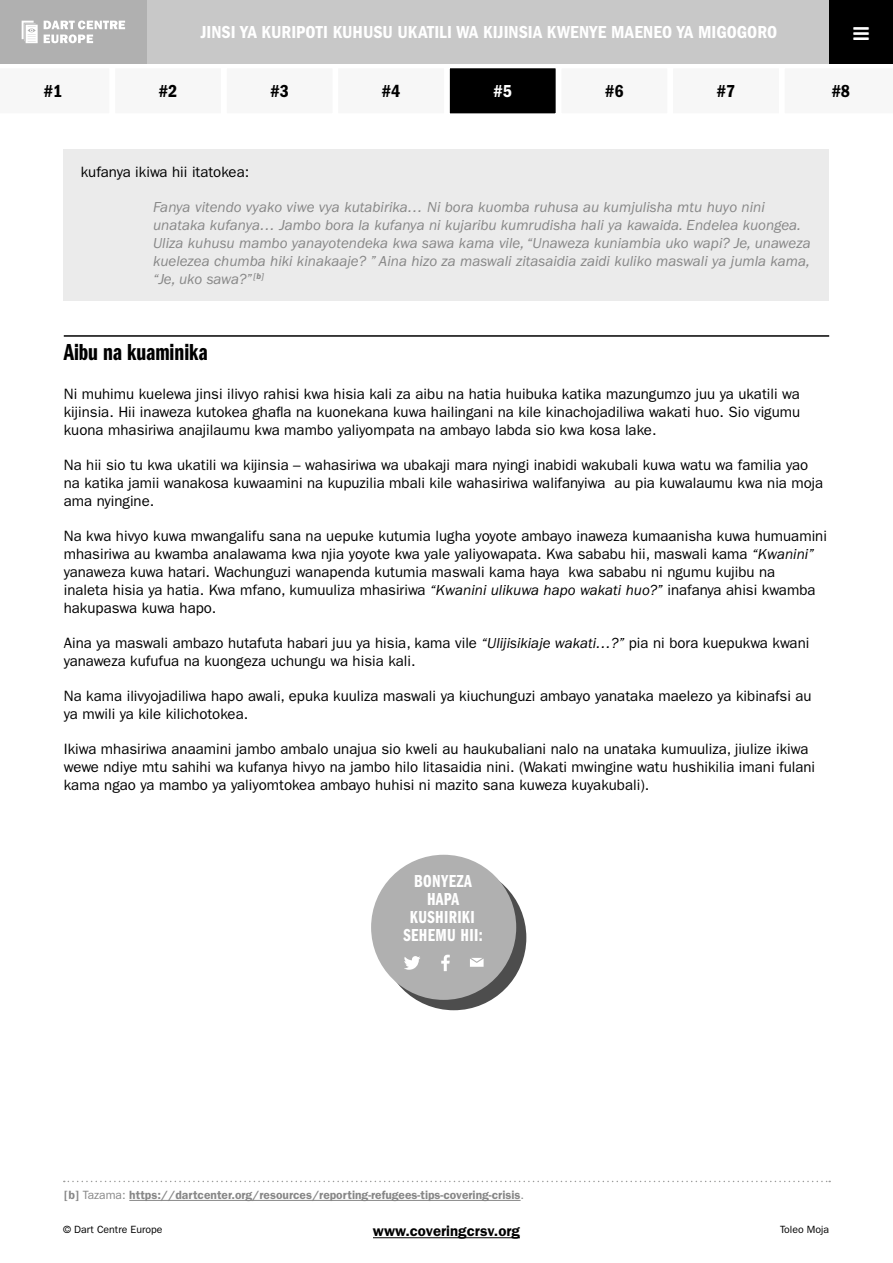
<style>
.page{position:relative;width:893px;height:1263px;background:#fff}
.page>*{position:absolute;margin:0;border:0;box-sizing:border-box;transform-origin:0 0}
.t1{font:24px "ITC Franklin Gothic Std Dm Cp";color:#000}
.t2{font:18px "ITC Franklin Gothic Std Dm Cd";color:#fff}
.t3{font:18px/18px "ITC Franklin Gothic Std Dm Cp";letter-spacing:.02em;color:#fff;text-align:center}
.t4{font:18px "ITC Franklin Gothic Std Dm Cd";color:#000}
.t5{font:15px/18px "ITC Franklin Gothic Std";color:#000}
.t6{font:italic 15px/18px "ITC Franklin Gothic Std";color:#878787}
.t7{font:600 15px "ITC Franklin Gothic Std";color:#000}
.t8{font:600 12px "ITC Franklin Gothic Std";color:#878787}
.t9{font:10.5px "ITC Franklin Gothic Std";color:#000}
.s1{font-style:italic}
.s2{font-weight:400}
</style>
<div class="page">
<hr style="left:64px;top:335px;width:765px;height:2px;background:#000">
<div style="left:336px;top:66px;width:110px;height:50px;background:#f7f7f7"></div>
<div style="left:671px;top:66px;width:110px;height:50px;background:#f7f7f7"></div>
<div style="left:113px;top:66px;width:110px;height:50px;background:#f7f7f7"></div>
<div style="left:448px;top:66px;width:110px;height:50px;background:#000"></div>
<div style="left:445px;top:64px;width:115px;height:54px;border:4px solid #fff"></div>
<div style="left:224px;top:66px;width:111px;height:50px;background:#f7f7f7"></div>
<div style="left:559px;top:66px;width:110px;height:50px;background:#f7f7f7"></div>
<div style="left:381px;top:865px;width:145px;height:145px;background:#4d4d4d;border-radius:50%"></div>
<div style="left:371px;top:855px;width:145px;height:145px;background:#b0b0b0;border-radius:50%"></div>
<svg style="left:404px;top:956px;width:16px;height:14px"></svg>
<svg style="left:441px;top:955px;width:9px;height:16px"></svg>
<svg style="left:470px;top:958px;width:14px;height:9px"></svg>
<div style="left:64px;top:150px;width:765px;height:151px;background:#ebebeb"></div>
<hr style="left:129px;top:1200px;width:392px;height:1px;background:#878787">
<svg style="left:64px;top:1181px;width:766px;height:1px"></svg>
<hr style="left:373px;top:1237px;width:147px;height:1px;background:#000">
<div style="left:0;top:0;width:893px;height:64px;background:#c8c8c8"></div>
<div style="left:0;top:0;width:147px;height:64px;background:#b0b0b0"></div>
<svg style="left:44px;top:21px;width:81px;height:22px"></svg>
<svg style="left:22px;top:21px;width:16px;height:22px"></svg>
<div style="left:829px;top:0;width:64px;height:64px;background:#000"></div>
<p class="t2" style="left:201px;top:22px;width:578px">JINSI YA KURIPOTI KUHUSU UKATILI WA KIJINSIA KWENYE MAENEO YA MIGOGORO</p>
<p class="t4" style="left:44px;top:81px;width:20px">#1</p>
<p class="t4" style="left:159px;top:81px;width:20px">#2</p>
<p class="t4" style="left:270px;top:81px;width:20px">#3</p>
<p class="t4" style="left:382px;top:81px;width:20px">#4</p>
<p class="t2" style="left:494px;top:81px;width:20px">#5</p>
<p class="t4" style="left:605px;top:81px;width:20px">#6</p>
<p class="t4" style="left:717px;top:81px;width:20px">#7</p>
<p class="t4" style="left:832px;top:81px;width:20px">#8</p>
<p class="t5" style="left:81px;top:163px;width:170px">kufanya ikiwa hii itatokea:</p>
<p class="t6" style="left:153px;top:198px;width:659px">Fanya vitendo vyako viwe vya kutabirika… Ni bora kuomba ruhusa au kumjulisha mtu huyo nini unataka kufanya… Jambo bora la kufanya ni kujaribu kumrudisha hali ya kawaida. Endelea kuongea.<br>Uliza kuhusu mambo yanayotendeka kwa sawa kama vile, “Unaweza kuniambia uko wapi? Je, unaweza kuelezea chumba hiki kinakaaje? ” Aina hizo za maswali zitasaidia zaidi kuliko maswali ya jumla kama, “Je, uko sawa?” <sup>[b]</sup></p>
<h1 class="t1" style="left:64px;top:339px;width:145px">Aibu na kuaminika</h1>
<p class="t5" style="left:64px;top:385px;width:738px;text-align:justify">Ni muhimu kuelewa jinsi ilivyo rahisi kwa hisia kali za aibu na hatia huibuka katika mazungumzo juu ya ukatili wa kijinsia. Hii inaweza kutokea ghafla na kuonekana kuwa hailingani na kile kinachojadiliwa wakati huo. Sio vigumu kuona mhasiriwa anajilaumu kwa mambo yaliyompata na ambayo labda sio kwa kosa lake.</p>
<p class="t5" style="left:64px;top:456px;width:761px">Na hii sio tu kwa ukatili wa kijinsia – wahasiriwa wa ubakaji mara nyingi inabidi wakubali kuwa watu wa familia yao na katika jamii wanakosa kuwaamini na kupuzilia mbali kile wahasiriwa walifanyiwa au pia kuwalaumu kwa nia moja ama nyingine.</p>
<p class="t5" style="left:64px;top:527px;width:765px">Na kwa hivyo kuwa mwangalifu sana na uepuke kutumia lugha yoyote ambayo inaweza kumaanisha kuwa humuamini mhasiriwa au kwamba analawama kwa njia yoyote kwa yale yaliyowapata. Kwa sababu hii, maswali kama <span class="s1">“Kwanini” </span>yanaweza kuwa hatari. Wachunguzi wanapenda kutumia maswali kama haya kwa sababu ni ngumu kujibu na<br>inaleta hisia ya hatia. Kwa mfano, kumuuliza mhasiriwa <span class="s1">“Kwanini ulikuwa hapo wakati huo?”</span> inafanya ahisi kwamba hakupaswa kuwa hapo.</p>
<p class="t5" style="left:64px;top:634px;width:747px">Aina ya maswali ambazo hutafuta habari juu ya hisia, kama vile <span class="s1">“Ulijisikiaje wakati…?”</span> pia ni bora kuepukwa kwani yanaweza kufufua na kuongeza uchungu wa hisia kali.</p>
<p class="t5" style="left:64px;top:687px;width:749px">Na kama ilivyojadiliwa hapo awali, epuka kuuliza maswali ya kiuchunguzi ambayo yanataka maelezo ya kibinafsi au ya mwili ya kile kilichotokea.</p>
<p class="t5" style="left:64px;top:740px;width:753px">Ikiwa mhasiriwa anaamini jambo ambalo unajua sio kweli au haukubaliani nalo na unataka kumuuliza, jiulize ikiwa wewe ndiye mtu sahihi wa kufanya hivyo na jambo hilo litasaidia nini. (Wakati mwingine watu hushikilia imani fulani kama ngao ya mambo ya yaliyomtokea ambayo huhisi ni mazito sana kuweza kuyakubali).</p>
<p class="t3" style="left:403px;top:873px;width:81px">BONYEZA<br>HAPA<br>KUSHIRIKI<br>SEHEMU HII:</p>
<p class="t8" style="left:64px;top:1188px;width:462px">[b] <span class="s2">Tazama:</span> https://dartcenter.org/resources/reporting-refugees-tips-covering-crisis<span class="s2">.</span></p>
<p class="t7" style="left:373px;top:1222px;width:148px">www.coveringcrsv.org</p>
<p class="t9" style="left:63px;top:1224px;width:101px">© Dart Centre Europe</p>
<p class="t9" style="left:780px;top:1224px;width:51px">Toleo Moja</p>
</div>
